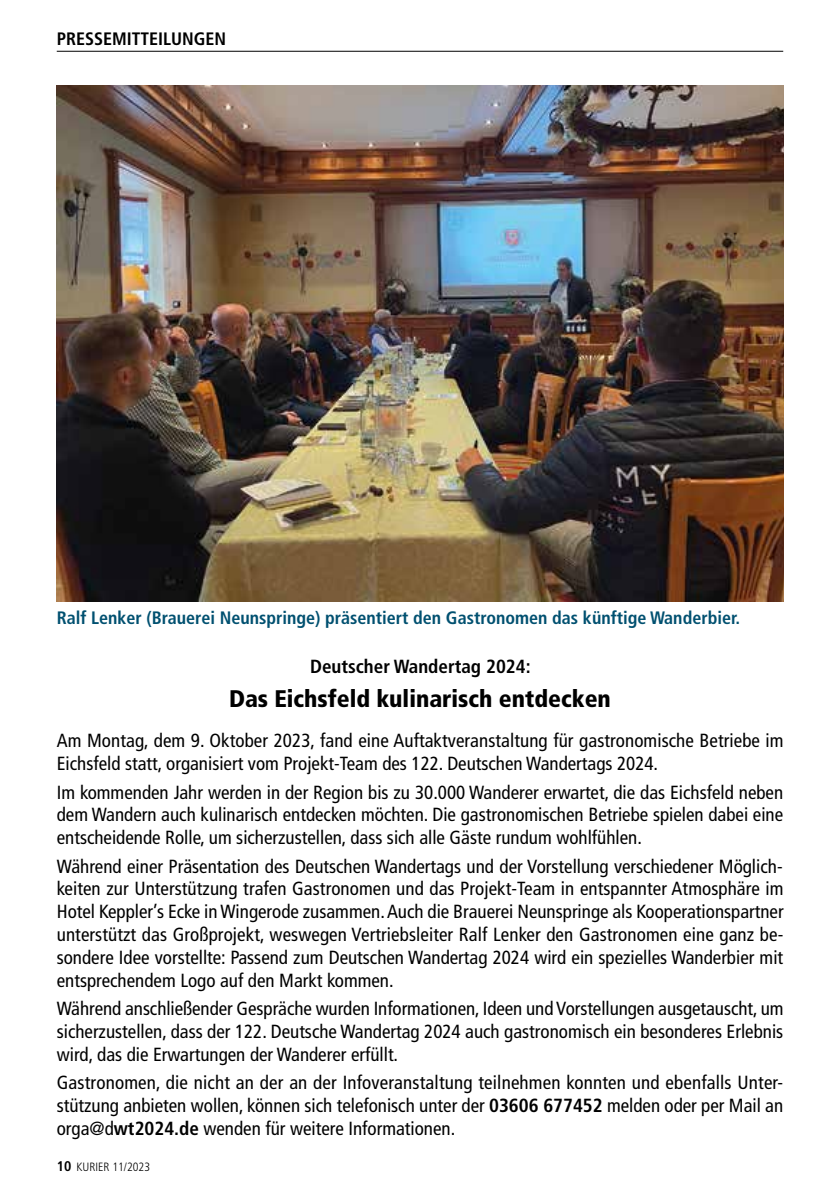
<style>
.page{position:relative;width:840px;height:1191px;background:#fff}
.page>*{position:absolute;margin:0;border:0;box-sizing:border-box;transform-origin:0 0}
.t1{font:900 condensed 24px "Frutiger LT Std";color:#000}
.t2{font:condensed 19px/22.8px "Frutiger LT Std";color:#000;text-align:justify}
.t3{font:700 condensed 19px "Frutiger LT Std";color:#000}
.t4{font:700 condensed 18px "Frutiger LT Std";color:#005070}
.t5{font:700 condensed 18px "Frutiger LT Std";color:#000}
.t6{font:300 condensed 12px "Frutiger LT Std";color:#000}
.s1{font-weight:700}
.s2{font-weight:700;font-size:14px}
</style>
<div class="page">
<hr style="left:57px;top:51px;width:725px;height:1px;background:#000">
<img style="left:57px;top:85px;width:725px;height:516px">
<p class="t5" style="left:57px;top:28px;width:171px">PRESSEMITTEILUNGEN</p>
<p class="t4" style="left:57px;top:607px;width:684px">Ralf Lenker (Brauerei Neunspringe) präsentiert den Gastronomen das künftige Wanderbier.</p>
<p class="t3" style="left:310px;top:655px;width:222px">Deutscher Wandertag 2024:</p>
<p class="t1" style="left:229px;top:684px;width:383px">Das Eichsfeld kulinarisch entdecken</p>
<p class="t2" style="left:57px;top:729px;width:728px">Am Montag, dem 9. Oktober 2023, fand eine Auftaktveranstaltung für gastronomische Betriebe im<br>Eichsfeld statt, organisiert vom Projekt-Team des 122. Deutschen Wandertags 2024.</p>
<p class="t2" style="left:57px;top:780px;width:727px">Im kommenden Jahr werden in der Region bis zu 30.000 Wanderer erwartet, die das Eichsfeld neben dem Wandern auch kulinarisch entdecken möchten. Die gastronomischen Betriebe spielen dabei eine entscheidende Rolle, um sicherzustellen, dass sich alle Gäste rundum wohlfühlen.</p>
<p class="t2" style="left:57px;top:854px;width:728px">Während einer Präsentation des Deutschen Wandertags und der Vorstellung verschiedener Möglich&shy;keiten zur Unterstützung trafen Gastronomen und das Projekt-Team in entspannter Atmosphäre im Hotel Keppler’s Ecke in Wingerode zusammen. Auch die Brauerei Neunspringe als Kooperationspartner unterstützt das Großprojekt, weswegen Vertriebsleiter Ralf Lenker den Gastronomen eine ganz be&shy;sondere Idee vorstellte: Passend zum Deutschen Wandertag 2024 wird ein spezielles Wanderbier mit entsprechendem Logo auf den Markt kommen.</p>
<p class="t2" style="left:57px;top:997px;width:727px">Während anschließender Gespräche wurden Informationen, Ideen und Vorstellungen ausgetauscht, um sicherzustellen, dass der 122. Deutsche Wandertag 2024 auch gastronomisch ein besonderes Erlebnis wird, das die Erwartungen der Wanderer erfüllt.</p>
<p class="t2" style="left:57px;top:1071px;width:727px">Gastronomen, die nicht an der an der Infoveranstaltung teilnehmen konnten und ebenfalls Unter&shy;stützung anbieten wollen, können sich telefonisch unter der <span class="s1">03606 677452</span> melden oder per Mail an orga@d<span class="s1">wt2024.de</span> wenden für weitere Informationen.</p>
<p class="t6" style="left:57px;top:1159px;width:95px"><span class="s2">10</span> KURIER 11/2023</p>
</div>
